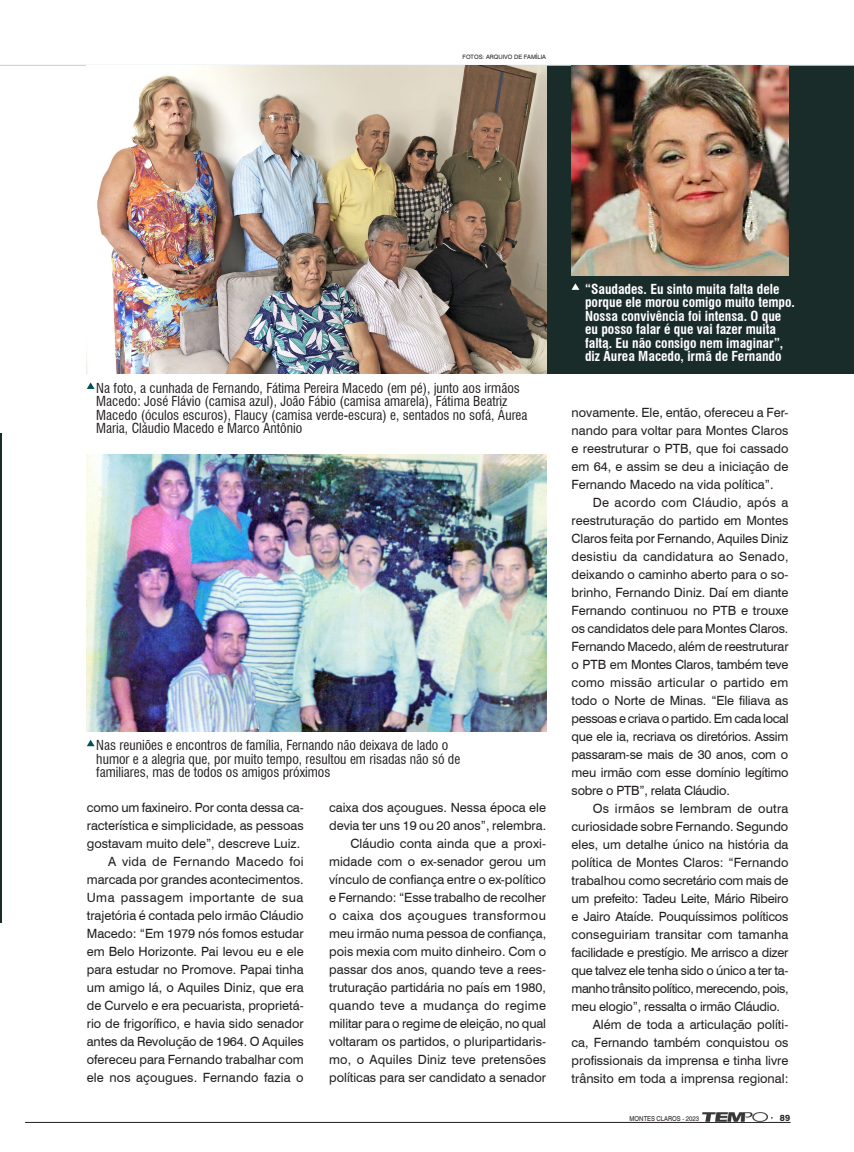
<style>
.page{position:relative;width:854px;height:1152px;background:#fff}
.page>*{position:absolute;margin:0;border:0;box-sizing:border-box;transform-origin:0 0}
.ALEGENDA{font:condensed 13.5px/13.5px "Swiss 721 BT";color:#231f20}
.ALEGENDA-2{font:700 condensed 13.5px/13.5px "Swiss 721 BT";color:#fff}
.ATEXTO{font:12.75px/18px "Swiss 721 BT";color:#231f20;text-align:justify}
.t1{font:700 9px "Swiss 721 BT";color:#231f20}
.t2{font:6.75px "Swiss 721 BT";color:#231f20;scale:.9 1}
.ACREDITO{font:6px "Swiss 721 BT";color:#231f20}
</style>
<div class="page">
<hr style="left:25px;top:1122px;width:766px;height:1px;background:#231f20">
<img style="left:702px;top:1112px;width:66px;height:9px">
<div style="left:546px;top:66px;width:308px;height:308px;background:#1a2c2a"></div>
<hr style="left:0;top:433px;width:2px;height:489px;background:#1a2c2a">
<hr style="left:0;top:65px;width:854px;height:1px;background:#bcd0d9">
<img style="left:87px;top:66px;width:459px;height:308px">
<img style="left:572px;top:66px;width:216px;height:209px">
<img style="left:87px;top:455px;width:459px;height:277px">
<svg style="left:87px;top:740px;width:8px;height:7px"></svg>
<svg style="left:87px;top:382px;width:8px;height:7px"></svg>
<svg style="left:571px;top:283px;width:9px;height:7px"></svg>
<p class="ACREDITO" style="left:462px;top:53px;width:85px">FOTOS: ARQUIVO DE FAMÍLIA</p>
<p class="ALEGENDA" style="left:96px;top:381px;width:433px">Na foto, a cunhada de Fernando, Fátima Pereira Macedo (em pé), junto aos irmãos Macedo: José Flávio (camisa azul), João Fábio (camisa amarela), Fátima Beatriz Macedo (óculos escuros), Flaucy (camisa verde-escura) e, sentados no sofá, Áurea Maria, Cláudio Macedo e Marco Antônio</p>
<p class="ALEGENDA" style="left:96px;top:738px;width:365px">Nas reuniões e encontros de família, Fernando não deixava de lado o humor e a alegria que, por muito tempo, resultou em risadas não só de familiares, mas de todos os amigos próximos</p>
<p class="ATEXTO" style="left:87px;top:798px;width:218px">como um faxineiro. Por conta dessa ca&shy;racterística e simplicidade, as pessoas gostavam muito dele”, descreve Luiz.</p>
<p class="ATEXTO" style="left:87px;top:852px;width:218px;text-indent:21px">A vida de Fernando Macedo foi marcada por grandes acontecimentos.<br>Uma passagem importante de sua trajetória é contada pelo irmão Cláudio Macedo: “Em 1979 nós fomos estudar em Belo Horizonte. Pai levou eu e ele para estudar no Promove. Papai tinha um amigo lá, o Aquiles Diniz, que era de Curvelo e era pecuarista, proprietá&shy;rio de frigorífico, e havia sido senador antes da Revolução de 1964. O Aquiles ofereceu para Fernando trabalhar com ele nos açougues. Fernando fazia o</p>
<p class="ATEXTO" style="left:329px;top:798px;width:218px">caixa dos açougues. Nessa época ele devia ter uns 19 ou 20 anos”, relembra.</p>
<p class="ATEXTO" style="left:329px;top:834px;width:218px;text-indent:21px">Cláudio conta ainda que a proxi&shy;midade com o ex-senador gerou um vínculo de confiança entre o ex-político e Fernando: “Esse trabalho de recolher o caixa dos açougues transformou meu irmão numa pessoa de confiança, pois mexia com muito dinheiro. Com o passar dos anos, quando teve a rees&shy;truturação partidária no país em 1980, quando teve a mudança do regime militar para o regime de eleição, no qual voltaram os partidos, o pluripartidaris&shy;mo, o Aquiles Diniz teve pretensões políticas para ser candidato a senador</p>
<p class="ALEGENDA-2" style="left:585px;top:282px;width:211px">“Saudades. Eu sinto muita falta dele porque ele morou comigo muito tempo.<br>Nossa convivência foi intensa. O que eu posso falar é que vai fazer muita falta. Eu não consigo nem imaginar”, diz Áurea Macedo, irmã de Fernando</p>
<p class="ATEXTO" style="left:572px;top:403px;width:218px">novamente. Ele, então, ofereceu a Fer&shy;nando para voltar para Montes Claros e reestruturar o PTB, que foi cassado em 64, e assim se deu a iniciação de Fernando Macedo na vida política”.</p>
<p class="ATEXTO" style="left:572px;top:493px;width:218px;text-indent:21px">De acordo com Cláudio, após a reestruturação do partido em Montes Claros feita por Fernando, Aquiles Diniz desistiu da candidatura ao Senado, deixando o caminho aberto para o so&shy;brinho, Fernando Diniz. Daí em diante Fernando continuou no PTB e trouxe os candidatos dele para Montes Claros.<br>Fernando Macedo, além de reestruturar o PTB em Montes Claros, também teve como missão articular o partido em todo o Norte de Minas. “Ele filiava as pessoas e criava o partido. Em cada local que ele ia, recriava os diretórios. Assim passaram-se mais de 30 anos, com o meu irmão com esse domínio legítimo sobre o PTB”, relata Cláudio.</p>
<p class="ATEXTO" style="left:572px;top:799px;width:218px;text-indent:21px">Os irmãos se lembram de outra curiosidade sobre Fernando. Segundo eles, um detalhe único na história da política de Montes Claros: “Fernando trabalhou como secretário com mais de um prefeito: Tadeu Leite, Mário Ribeiro e Jairo Ataíde. Pouquíssimos políticos conseguiriam transitar com tamanha facilidade e prestígio. Me arrisco a dizer que talvez ele tenha sido o único a ter ta&shy;manho trânsito político, merecendo, pois, meu elogio”, ressalta o irmão Cláudio.</p>
<p class="ATEXTO" style="left:572px;top:1015px;width:218px;text-indent:21px">Além de toda a articulação políti&shy;ca, Fernando também conquistou os profissionais da imprensa e tinha livre trânsito em toda a imprensa regional:</p>
<p class="t2" style="left:629px;top:1113px;width:79px">MONTES CLAROS - 2023</p>
<p class="t1" style="left:780px;top:1111px;width:12px">89</p>
</div>
